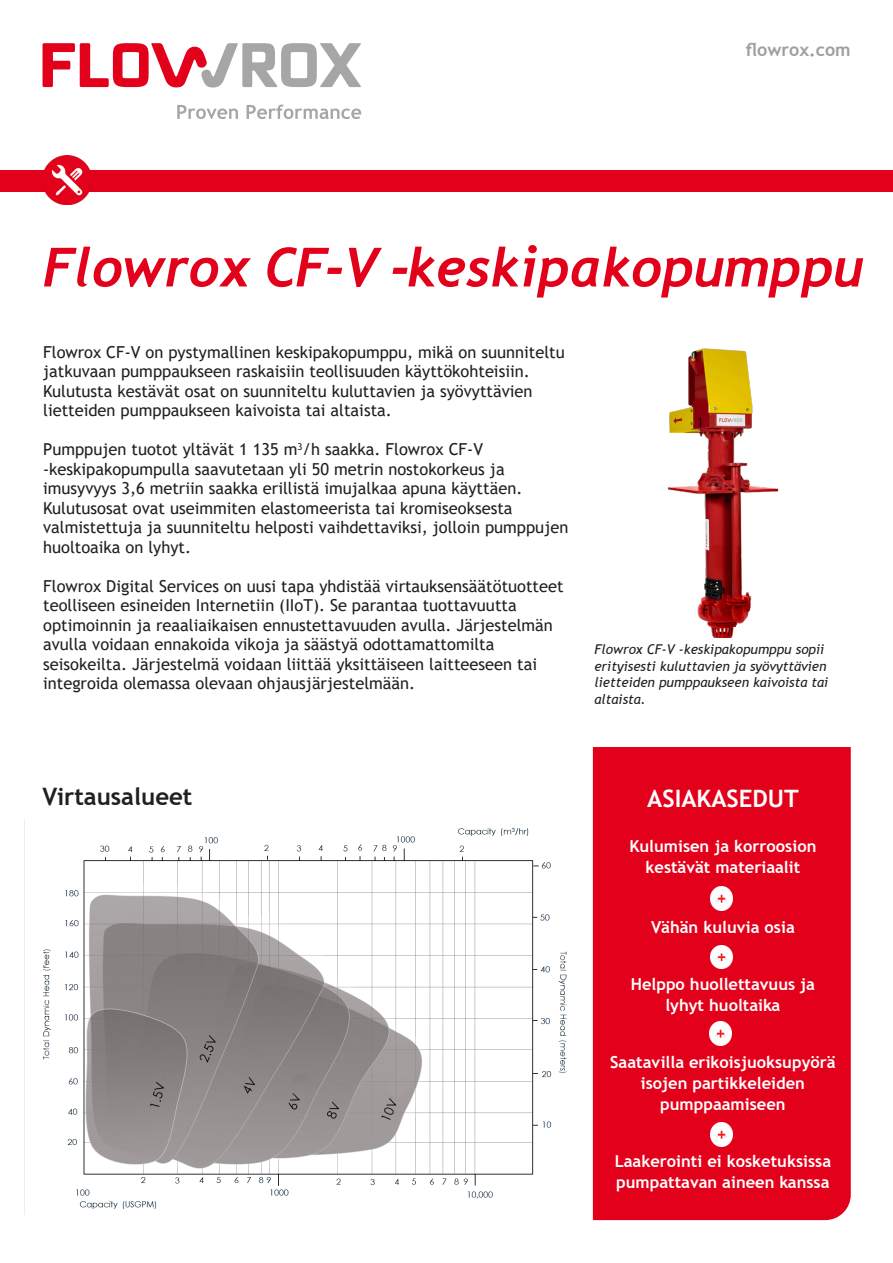
<style>
.page{position:relative;width:893px;height:1263px;background:#fff}
.page>*{position:absolute;margin:0;border:0;box-sizing:border-box;transform-origin:0 0}
.t1{font:italic 700 54px "Trebuchet";color:#e3001a}
.Taulukon_otsikko{font:700 24px "Trebuchet MS";color:#231f20}
.t2{font:700 24px "Trebuchet MS";color:#fff}
.t3{font:700 18px "Trebuchet MS";color:#9d9fa2}
.t4{font:16.5px/19.5px "Trebuchet MS";color:#231f20}
.t5{font:700 16.5px/21px "Trebuchet MS";color:#fff;text-align:center}
.t6{font:italic 13.5px/16.5px "Trebuchet MS";color:#231f20}
</style>
<div class="page">
<div style="left:0;top:170px;width:893px;height:21px;background:#e3001a"></div>
<img style="left:43px;top:156px;width:48px;height:49px">
<div style="left:593px;top:747px;width:258px;height:473px;background:#e3001a"></div>
<img style="left:709px;top:1022px;width:23px;height:23px">
<img style="left:710px;top:887px;width:23px;height:23px">
<img style="left:710px;top:945px;width:23px;height:24px">
<img style="left:710px;top:1123px;width:23px;height:23px">
<img style="left:42px;top:827px;width:525px;height:382px">
<svg style="left:43px;top:43px;width:318px;height:45px"></svg>
<svg style="left:177px;top:105px;width:184px;height:14px"></svg>
<img style="left:667px;top:348px;width:112px;height:289px">
<p class="t3" style="left:746px;top:39px;width:107px">flowrox.com</p>
<p class="t1" style="left:43px;top:233px;width:822px">Flowrox CF-V -keskipakopumppu</p>
<p class="t4" style="left:43px;top:342px;width:523px">Flowrox CF-V on pystymallinen keskipakopumppu, mikä on suunniteltu jatkuvaan pumppaukseen raskaisiin teollisuuden käyttökohteisiin.<br>Kulutusta kestävät osat on suunniteltu kuluttavien ja syövyttävien lietteiden pumppaukseen kaivoista tai altaista.</p>
<p class="t4" style="left:43px;top:439px;width:527px">Pumppujen tuotot yltävät 1 135 m<sup>3</sup>/h saakka. Flowrox CF-V -keskipakopumpulla saavutetaan yli 50 metrin nostokorkeus ja imusyvyys 3,6 metriin saakka erillistä imujalkaa apuna käyttäen.<br>Kulutusosat ovat useimmiten elastomeerista tai kromiseoksesta valmistettuja ja suunniteltu helposti vaihdettaviksi, jolloin pumppujen huoltoaika on lyhyt.</p>
<p class="t4" style="left:43px;top:576px;width:522px">Flowrox Digital Services on uusi tapa yhdistää virtauksensäätötuotteet teolliseen esineiden Internetiin (IIoT). Se parantaa tuottavuutta optimoinnin ja reaaliaikaisen ennustettavuuden avulla. Järjestelmän avulla voidaan ennakoida vikoja ja säästyä odottamattomilta seisokeilta. Järjestelmä voidaan liittää yksittäiseen laitteeseen tai integroida olemassa olevaan ohjausjärjestelmään.</p>
<p class="t6" style="left:594px;top:641px;width:235px">Flowrox CF-V -keskipakopumppu sopii erityisesti kuluttavien ja syövyttävien lietteiden pumppaukseen kaivoista tai altaista.</p>
<p class="Taulukon_otsikko" style="left:43px;top:781px;width:151px">Virtausalueet</p>
<p class="t2" style="left:647px;top:784px;width:153px">ASIAKASEDUT</p>
<p class="t5" style="left:629px;top:836px;width:189px">Kulumisen ja korroosion kestävät materiaalit</p>
<p class="t5" style="left:651px;top:917px;width:145px">Vähän kuluvia osia</p>
<p class="t5" style="left:631px;top:974px;width:186px">Helppo huollettavuus ja</p>
<p class="t5" style="left:665px;top:995px;width:117px">lyhyt huoltaika</p>
<p class="t5" style="left:610px;top:1052px;width:227px">Saatavilla erikoisjuoksupyörä isojen partikkeleiden pumppaamiseen</p>
<p class="t5" style="left:615px;top:1151px;width:218px;text-align:left">Laakerointi ei kosketuksissa pumpattavan aineen kanssa</p>
</div>
